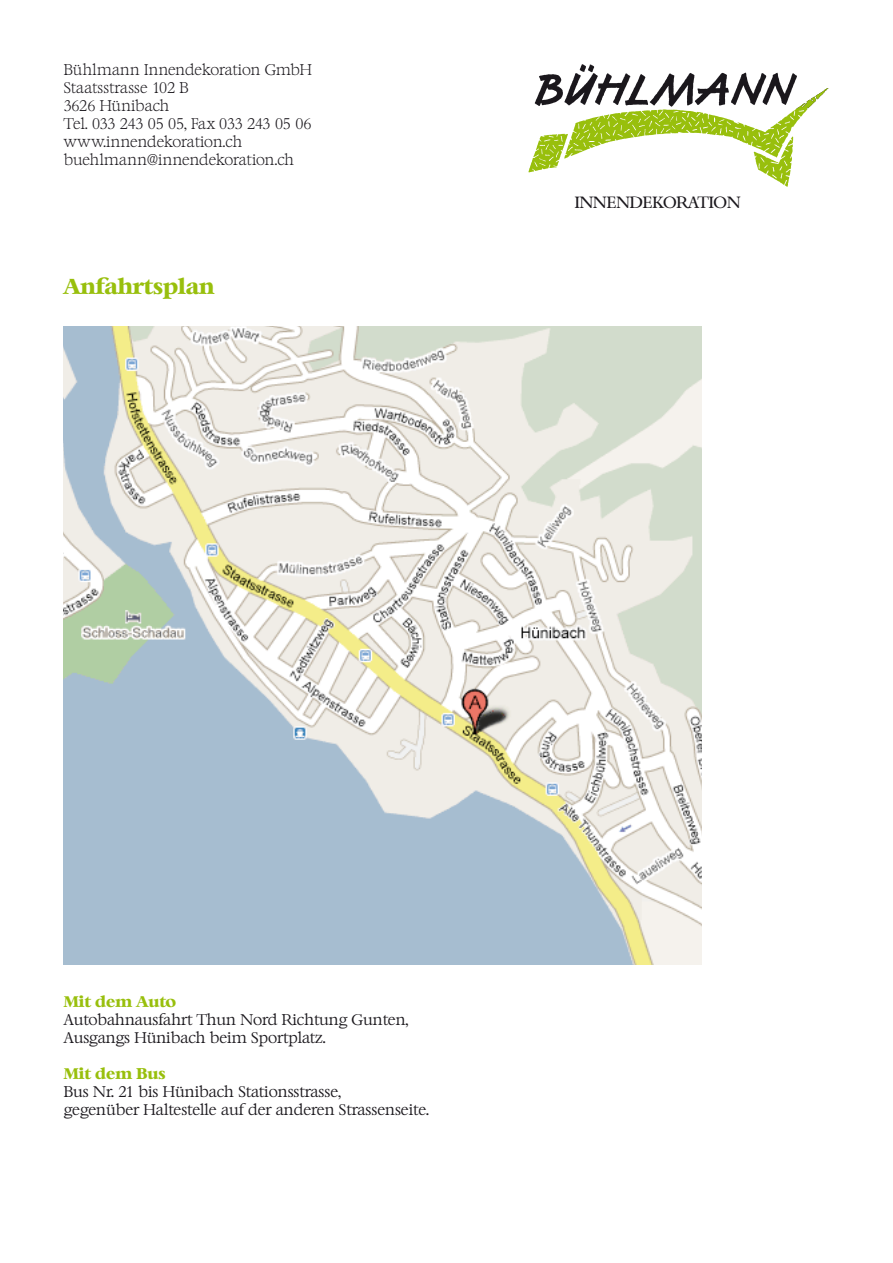
<style>
.page{position:relative;width:893px;height:1263px;background:#fff}
.page>*{position:absolute;margin:0;border:0;box-sizing:border-box;transform-origin:0 0}
.t1{font:700 21px "Bernstein";color:#98bf0c}
.t2{font:15.9px "Bernstein";letter-spacing:-.005em;color:#1a171c}
.t3{font:300 15px "Bernstein";color:#1a171c}
.t4{font:200 15px "Bernstein";letter-spacing:-.005em;color:#1a171c}
.t5{font:700 15px "Bernstein";color:#98bf0c}
</style>
<div class="page">
<img style="left:64px;top:327px;width:638px;height:637px">
<img style="left:528px;top:64px;width:301px;height:123px">
<p class="t4" style="left:64px;top:61px;width:250px">Bühlmann Innendekoration GmbH</p>
<p class="t4" style="left:64px;top:79px;width:126px">Staatsstrasse 102 B</p>
<p class="t4" style="left:64px;top:97px;width:107px">3626 Hünibach</p>
<p class="t4" style="left:64px;top:115px;width:249px">Tel. 033 243 05 05, Fax 033 243 05 06</p>
<p class="t4" style="left:64px;top:133px;width:180px">www.innendekoration.ch</p>
<p class="t4" style="left:64px;top:151px;width:232px">buehlmann@innendekoration.ch</p>
<p class="t1" style="left:64px;top:275px;width:152px">Anfahrtsplan</p>
<p class="t2" style="left:575px;top:193px;width:168px">INNENDEKORATION</p>
<p class="t5" style="left:64px;top:993px;width:114px">Mit dem Auto</p>
<p class="t3" style="left:64px;top:1011px;width:346px">Autobahnausfahrt Thun Nord Richtung Gunten,</p>
<p class="t3" style="left:64px;top:1029px;width:263px">Ausgangs Hünibach beim Sportplatz.</p>
<p class="t5" style="left:64px;top:1065px;width:104px">Mit dem Bus</p>
<p class="t3" style="left:64px;top:1083px;width:279px">Bus Nr. 21 bis Hünibach Stationsstrasse,</p>
<p class="t3" style="left:64px;top:1101px;width:367px">gegenüber Haltestelle auf der anderen Strassenseite.</p>
</div>
